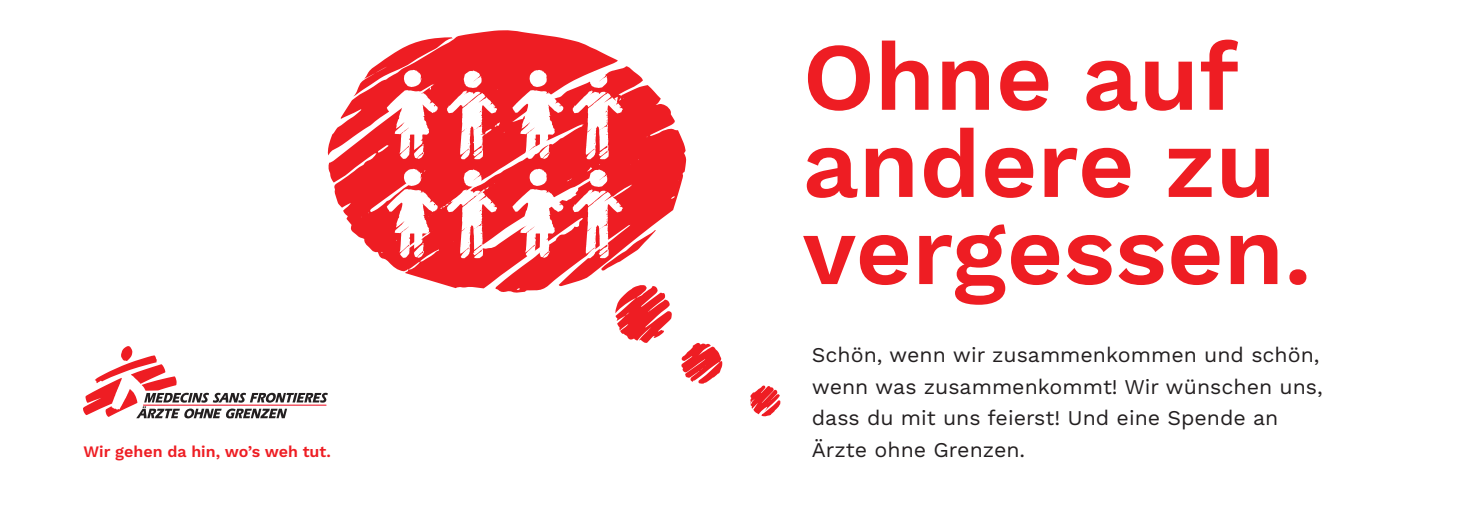
<style>
.page{position:relative;width:1474px;height:521px;background:#fff}
.page>*{position:absolute;margin:0;border:0;box-sizing:border-box;transform-origin:0 0}
.t1{font:600 96.25px/87.1px "Work Sans";color:#ee1d23}
.t2{font:21px/31.5px "Work Sans";color:#231f20}
.t3{font:600 15.92px "Work Sans";color:#ee1d23}
</style>
<div class="page">
<svg style="left:83px;top:346px;width:245px;height:72px"></svg>
<svg style="left:328px;top:30px;width:358px;height:263px;fill:#ee1d23"></svg>
<svg style="left:615px;top:285px;width:57px;height:58px"></svg>
<svg style="left:681px;top:343px;width:41px;height:41px"></svg>
<svg style="left:512px;top:70px;width:110px;height:89px"></svg>
<svg style="left:512px;top:169px;width:110px;height:89px"></svg>
<svg style="left:387px;top:70px;width:110px;height:89px"></svg>
<svg style="left:387px;top:169px;width:110px;height:89px"></svg>
<svg style="left:750px;top:385px;width:30px;height:31px"></svg>
<p class="t3" style="left:84px;top:443px;width:249px">Wir gehen da hin, wo’s weh tut.</p>
<p class="t1" style="left:802px;top:38px;width:510px">Ohne auf andere zu vergessen.</p>
<p class="t2" style="left:811px;top:340px;width:512px">Schön, wenn wir zusammenkommen und schön, wenn was zusammenkommt! Wir wünschen uns, dass du mit uns feierst! Und eine Spende an Ärzte ohne Grenzen.</p>
</div>
